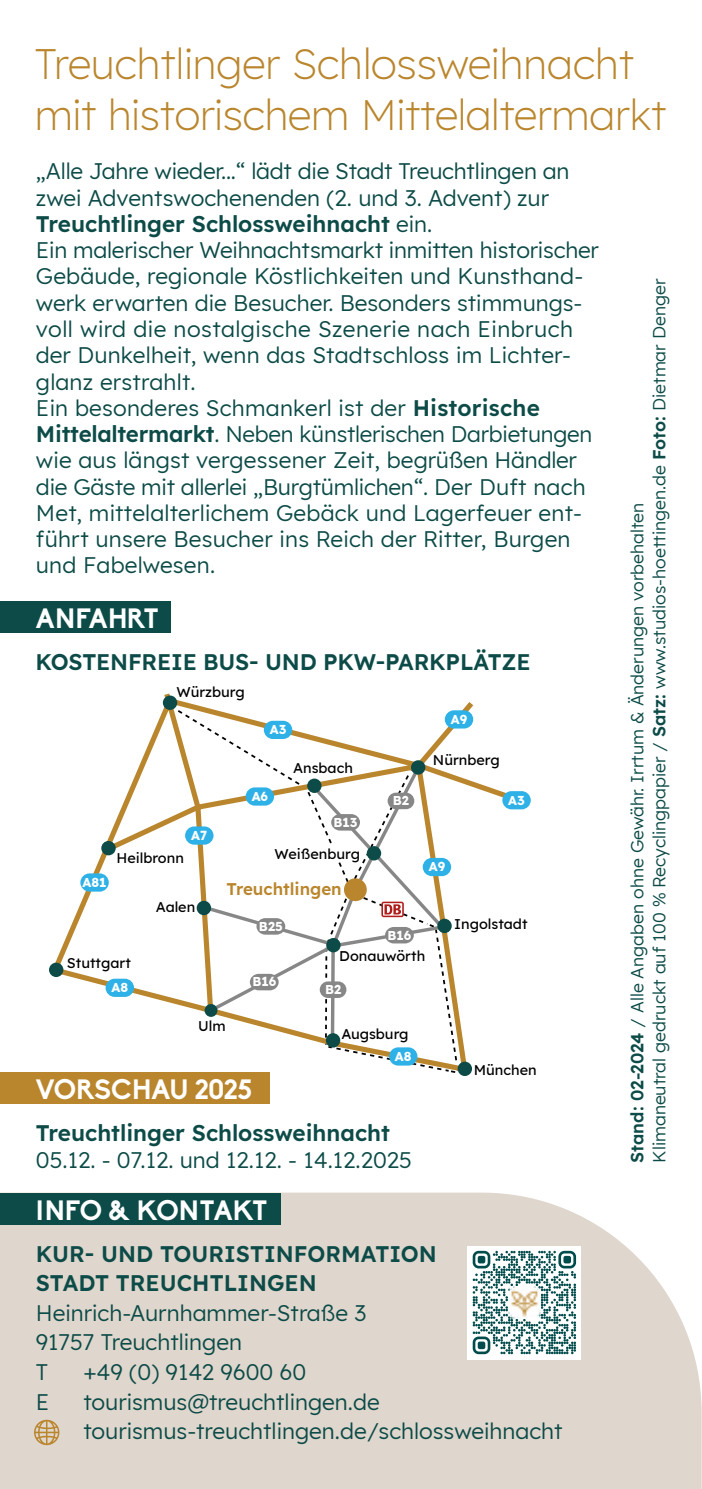
<style>
.page{position:relative;width:702px;height:1489px;background:#fff}
.page>*{position:absolute;margin:0;border:0;box-sizing:border-box;transform-origin:0 0}
.t1{font:300 42.5px/51px "Lexend";letter-spacing:-.005em;color:#ba862d}
.t2{font:700 27.5px "Biko";letter-spacing:-.01em;color:#fff}
.t3{font:700 27.5px "Biko";letter-spacing:-.03em;color:#fff}
.t4{font:22.5px/26.2px "Lexend";color:#0c4b47}
.t5{font:600 22.5px/29.5px "Lexend";color:#0c4b47}
.t6{font:17.5px/22px "Lexend";color:#0c4b47}
.t7{font:600 17px "Lexend";color:#ba862d}
.t8{font:500 14.5px "Lexend";color:#000}
.t9{font:700 12.75px "Lexend";color:#fff}
.s1{font-weight:600}
</style>
<div class="page">
<div style="left:0;top:1192px;width:701px;height:296px;background:#dfd6cd"></div>
<div style="left:0;top:600px;width:170px;height:32px;background:#0c4b47"></div>
<div style="left:0;top:1192px;width:280px;height:32px;background:#0c4b47"></div>
<svg style="left:49px;top:693px;width:471px;height:382px"></svg>
<svg style="left:200px;top:763px;width:246px;height:281px"></svg>
<div style="left:49px;top:962px;width:14px;height:15px;background:#0c4b47;border-radius:50%"></div>
<div style="left:457px;top:1061px;width:15px;height:14px;background:#0c4b47;border-radius:50%"></div>
<div style="left:197px;top:900px;width:14px;height:15px;background:#0c4b47;border-radius:50%"></div>
<div style="left:307px;top:778px;width:14px;height:15px;background:#0c4b47;border-radius:50%"></div>
<div style="left:264px;top:720px;width:28px;height:19px;background:#2eb1e7;border-radius:9px"></div>
<div style="left:106px;top:978px;width:28px;height:18px;background:#2eb1e7;border-radius:9px"></div>
<div style="left:185px;top:826px;width:28px;height:18px;background:#2eb1e7;border-radius:9px"></div>
<div style="left:246px;top:787px;width:28px;height:18px;background:#2eb1e7;border-radius:9px"></div>
<div style="left:80px;top:873px;width:29px;height:18px;background:#2eb1e7;border-radius:9px"></div>
<div style="left:250px;top:973px;width:28px;height:17px;background:#878787;border-radius:9px"></div>
<div style="left:320px;top:981px;width:26px;height:16px;background:#878787;border-radius:8px"></div>
<div style="left:256px;top:918px;width:29px;height:16px;background:#878787;border-radius:9px"></div>
<svg style="left:325px;top:773px;width:134px;height:299px"></svg>
<div style="left:163px;top:695px;width:14px;height:15px;background:#0c4b47;border-radius:50%"></div>
<div style="left:204px;top:1003px;width:13px;height:13px;background:#0c4b47;border-radius:50%"></div>
<div style="left:326px;top:1033px;width:14px;height:14px;background:#0c4b47;border-radius:50%"></div>
<div style="left:411px;top:760px;width:14px;height:14px;background:#0c4b47;border-radius:50%"></div>
<div style="left:101px;top:841px;width:15px;height:14px;background:#0c4b47;border-radius:50%"></div>
<div style="left:502px;top:791px;width:28px;height:18px;background:#2eb1e7;border-radius:9px"></div>
<div style="left:387px;top:792px;width:27px;height:17px;background:#878787;border-radius:8px"></div>
<div style="left:422px;top:857px;width:29px;height:19px;background:#2eb1e7;border-radius:9px"></div>
<div style="left:445px;top:710px;width:28px;height:18px;background:#2eb1e7;border-radius:9px"></div>
<div style="left:389px;top:1047px;width:28px;height:18px;background:#2eb1e7;border-radius:9px"></div>
<svg style="left:34px;top:1419px;width:25px;height:25px"></svg>
<div style="left:0;top:1071px;width:269px;height:32px;background:#ba862d"></div>
<div style="left:467px;top:1245px;width:114px;height:114px;background:#fff"></div>
<svg style="left:472px;top:1250px;width:104px;height:103px"></svg>
<img style="left:508px;top:1285px;width:32px;height:33px">
<h1 class="t1" style="left:35px;top:36px;width:633px">Treuchtlinger Schlossweihnacht mit historischem Mittelaltermarkt</h1>
<p class="t4" style="left:36px;top:157px;width:564px">„Alle Jahre wieder...“ lädt die Stadt Treuchtlingen an zwei Adventswochenenden (2. und 3. Advent) zur <span class="s1">Treuchtlinger Schlossweihnacht</span> ein.<br>Ein malerischer Weihnachtsmarkt inmitten historischer Gebäude, regionale Köstlichkeiten und Kunsthand&shy;werk erwarten die Besucher. Besonders stimmungs&shy;voll wird die nostalgische Szenerie nach Einbruch der Dunkelheit, wenn das Stadtschloss im Lichter&shy;glanz erstrahlt.<br>Ein besonderes Schmankerl ist der <span class="s1">Historische Mittelaltermarkt</span>. Neben künstlerischen Darbietungen wie aus längst vergessener Zeit, begrüßen Händler die Gäste mit allerlei „Burgtümlichen“. Der Duft nach Met, mittelalterlichem Gebäck und Lagerfeuer ent&shy;führt unsere Besucher ins Reich der Ritter, Burgen und Fabelwesen.</p>
<p class="t2" style="left:35px;top:601px;width:125px">ANFAHRT</p>
<p class="t5" style="left:35px;top:645px;width:496px">KOSTENFREIE BUS- UND PKW-PARKPLÄTZE</p>
<p class="t9" style="left:83px;top:872px;width:25px">A81</p>
<p class="t8" style="left:176px;top:681px;width:70px">Würzburg</p>
<p class="t9" style="left:270px;top:719px;width:18px">A3</p>
<p class="t8" style="left:293px;top:757px;width:61px">Ansbach</p>
<p class="t9" style="left:252px;top:786px;width:18px">A6</p>
<p class="t9" style="left:393px;top:790px;width:18px">B2</p>
<p class="t8" style="left:116px;top:846px;width:69px">Heilbronn</p>
<p class="t9" style="left:191px;top:825px;width:18px">A7</p>
<p class="t8" style="left:156px;top:896px;width:41px">Aalen</p>
<p class="t9" style="left:333px;top:811px;width:26px">B13</p>
<p class="t8" style="left:274px;top:843px;width:87px">Weißenburg</p>
<p class="t7" style="left:226px;top:875px;width:117px">Treuchtlingen</p>
<p class="t9" style="left:259px;top:915px;width:25px">B25</p>
<p class="t9" style="left:387px;top:924px;width:25px">B16</p>
<p class="t9" style="left:451px;top:709px;width:18px">A9</p>
<p class="t8" style="left:433px;top:749px;width:68px">Nürnberg</p>
<p class="t9" style="left:508px;top:789px;width:18px">A3</p>
<p class="t9" style="left:429px;top:856px;width:18px">A9</p>
<p class="t8" style="left:454px;top:913px;width:75px">Ingolstadt</p>
<p class="t8" style="left:67px;top:951px;width:66px">Stuttgart</p>
<p class="t9" style="left:111px;top:977px;width:18px">A8</p>
<p class="t8" style="left:198px;top:1015px;width:29px">Ulm</p>
<p class="t9" style="left:252px;top:971px;width:25px">B16</p>
<p class="t8" style="left:339px;top:945px;width:88px">Donauwörth</p>
<p class="t9" style="left:325px;top:979px;width:18px">B2</p>
<p class="t8" style="left:341px;top:1022px;width:69px">Augsburg</p>
<p class="t9" style="left:395px;top:1045px;width:18px">A8</p>
<p class="t3" style="left:36px;top:1072px;width:218px">VORSCHAU 2025</p>
<p class="t5" style="left:36px;top:1116px;width:355px">Treuchtlinger Schlossweihnacht</p>
<p class="t4" style="left:36px;top:1145px;width:377px">05.12. - 07.12. und 12.12. - 14.12.2025</p>
<p class="t2" style="left:35px;top:1193px;width:233px">INFO &amp; KONTAKT</p>
<p class="t5" style="left:36px;top:1237px;width:402px">KUR- UND TOURISTINFORMATION<br>STADT TREUCHTLINGEN</p>
<p class="t4" style="left:36px;top:1296px;width:332px;line-height:29.5px">Heinrich-Aurnhammer-Straße 3<br>91757 Treuchtlingen<br>T</p>
<p class="t4" style="left:83px;top:1357px;width:224px">+49 (0) 9142 9600 60</p>
<p class="t8" style="left:474px;top:1059px;width:64px">München</p>
<p class="t4" style="left:36px;top:1386px;width:15px">E</p>
<p class="t4" style="left:83px;top:1385px;width:481px;line-height:29.5px">tourismus@treuchtlingen.de tourismus-treuchtlingen.de/schlossweihnacht</p>
<p class="t6" style="left:625px;top:1162px;width:885px;rotate:-90deg"><span class="s1">Stand: 02-2024</span> / Alle Angaben ohne Gewähr. Irrtum &amp; Änderungen vorbehalten<br>Klimaneutral gedruckt auf 100 % Recyclingpapier / <span class="s1">Satz:</span> www.studios-hoettingen.de <span class="s1">Foto:</span> Dietmar Denger</p>
</div>
